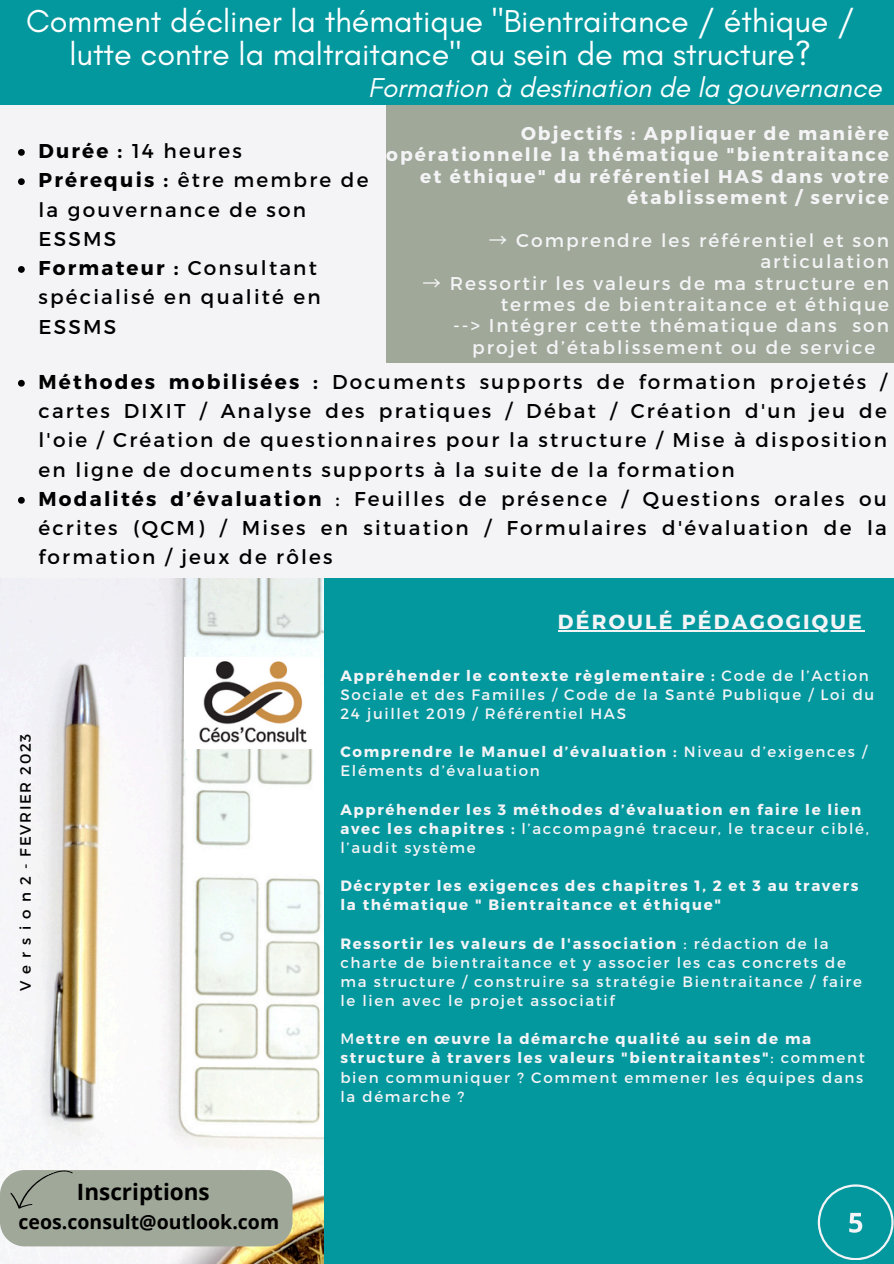
<style>
.page{position:relative;width:894px;height:1264px;background:#fff}
.page>*{position:absolute;margin:0;border:0;box-sizing:border-box;transform-origin:0 0}
.t1{font:32.25px/32.7px "Glacial Indifference";color:#fff;text-align:center}
.t2{font:italic 27.75px "Glacial Indifference";color:#fff}
.t3{font:700 22.5px "Open Sans";color:#000}
.t4{font:700 20.4px "Montserrat";letter-spacing:.11em;color:#f4f4f7}
.t5{font:19.95px/29.2px "Montserrat";letter-spacing:.11em;color:#000}
.t6{font:700 19.5px "Open Sans";color:#000}
.t7{font:18.45px/21.3px "Montserrat";letter-spacing:.11em;color:#f4f4f7;text-align:right}
.t8{font:700 18.45px/21.3px "Montserrat";letter-spacing:.11em;color:#f4f4f7;text-align:right}
.t9{font:15px/19.2px "Montserrat";letter-spacing:.11em;color:#f4f4f7}
.t10{font:700 15px/19.2px "Montserrat";letter-spacing:.11em;color:#f4f4f7}
.t11{font:15px "Montserrat";letter-spacing:.11em;color:#000}
.s1{font-weight:700}
.s2{font-family:"Noto Sans CJ Ksc"}
.s3{font-weight:400}
</style>
<div class="page">
<div style="left:0;top:0;width:893px;height:1263px;background:#03989e"></div>
<img style="left:0;top:577px;width:324px;height:686px">
<div style="left:374px;top:105px;width:519px;height:271px;background:#a0a899"></div>
<div style="left:0;top:105px;width:385px;height:267px;background:#f4f4f7"></div>
<svg style="left:18px;top:149px;width:7px;height:7px"></svg>
<svg style="left:18px;top:178px;width:7px;height:7px"></svg>
<svg style="left:18px;top:266px;width:7px;height:7px"></svg>
<img style="left:184px;top:657px;width:135px;height:91px">
<hr style="left:557px;top:630px;width:307px;height:1px;background:#f4f4f7">
<div style="left:0;top:363px;width:893px;height:214px;background:#f4f4f7"></div>
<svg style="left:18px;top:380px;width:7px;height:6px"></svg>
<svg style="left:18px;top:497px;width:7px;height:6px"></svg>
<svg style="left:0;top:1165px;width:292px;height:81px;background:#a6ad9f"></svg>
<svg style="left:817px;top:1184px;width:75px;height:75px"></svg>
<h5 class="t1" style="left:26px;top:5px;width:829px">Comment décliner la thématique "Bientraitance / éthique / lutte contre la maltraitance" au sein de ma structure?</h5>
<p class="t2" style="left:368px;top:71px;width:515px">Formation à destination de la gouvernance</p>
<p class="t5" style="left:39px;top:135px;width:205px"><span class="s1">Durée :</span> 14 heures</p>
<p class="t5" style="left:39px;top:164px;width:331px"><span class="s1">Prérequis :</span> être membre de la gouvernance de son<br>ESSMS</p>
<p class="t5" style="left:39px;top:252px;width:284px"><span class="s1">Formateur :</span> Consultant spécialisé en qualité en<br>ESSMS</p>
<h1 class="t8" style="left:386px;top:122px;width:504px">Objectifs : Appliquer de manière opérationnelle la thématique "bientraitance et éthique" du référentiel HAS dans votre établissement / service</h1>
<h2 class="t7" style="left:488px;top:229px;width:401px"><span class="s2">→</span> Comprendre les référentiel et son articulation</h2>
<h2 class="t7" style="left:422px;top:271px;width:468px"><span class="s2">→</span> Ressortir les valeurs de ma structure en</h2>
<h2 class="t7" style="left:500px;top:293px;width:390px">termes de bientraitance et éthique</h2>
<h2 class="t7" style="left:453px;top:314px;width:437px">--&gt; Intégrer cette thématique dans son</h2>
<h2 class="t7" style="left:472px;top:336px;width:405px">projet d’établissement ou de service</h2>
<p class="t5" style="left:39px;top:366px;width:849px;text-align:justify"><span class="s1">Méthodes mobilisées :</span> Documents supports de formation projetés / cartes DIXIT / Analyse des pratiques / Débat / Création d'un jeu de l'oie / Création de questionnaires pour la structure / Mise à disposition en ligne de documents supports à la suite de la formation</p>
<p class="t5" style="left:39px;top:483px;width:849px;text-align:justify"><span class="s1">Modalités d’évaluation</span> : Feuilles de présence / Questions orales ou écrites (QCM) / Mises en situation / Formulaires d'évaluation de la formation / jeux de rôles</p>
<p class="t11" style="left:16px;top:991px;width:259px;rotate:-90deg">Version2-FEVRIER2023</p>
<p class="t3" style="left:77px;top:1176px;width:134px">Inscriptions</p>
<h6 class="t6" style="left:18px;top:1207px;width:262px">ceos.consult@outlook.com</h6>
<p class="t4" style="left:557px;top:608px;width:305px">DÉROULÉ PÉDAGOGIQUE</p>
<p class="t9" style="left:340px;top:665px;width:535px"><span class="s1">Appréhender le contexte règlementaire :</span> Code de l’Action<br>Sociale et des Familles / Code de la Santé Publique / Loi du<br>24 juillet 2019 / Référentiel HAS</p>
<p class="t9" style="left:340px;top:741px;width:528px"><span class="s1">Comprendre le Manuel d’évaluation :</span> Niveau d’exigences /<br>Eléments d’évaluation</p>
<p class="t10" style="left:340px;top:799px;width:530px">Appréhender les 3 méthodes d’évaluation en faire le lien avec les chapitres : <span class="s3">l’accompagné traceur, le traceur ciblé, l’audit système</span></p>
<h4 class="t10" style="left:340px;top:875px;width:519px">Décrypter les exigences des chapitres 1, 2 et 3 au travers la thématique " Bientraitance et éthique"</h4>
<p class="t9" style="left:340px;top:932px;width:523px"><span class="s1">Ressortir les valeurs de l'association</span> : rédaction de la charte de bientraitance et y associer les cas concrets de ma structure / construire sa stratégie Bientraitance / faire le lien avec le projet associatif</p>
<h3 class="t10" style="left:340px;top:1028px;width:525px"><span class="s3">M</span>ettre en œuvre la démarche qualité au sein de ma structure à travers les valeurs "bientraitantes"<span class="s3">: comment bien communiquer ? Comment emmener les équipes dans la démarche ?</span></h3>
</div>
